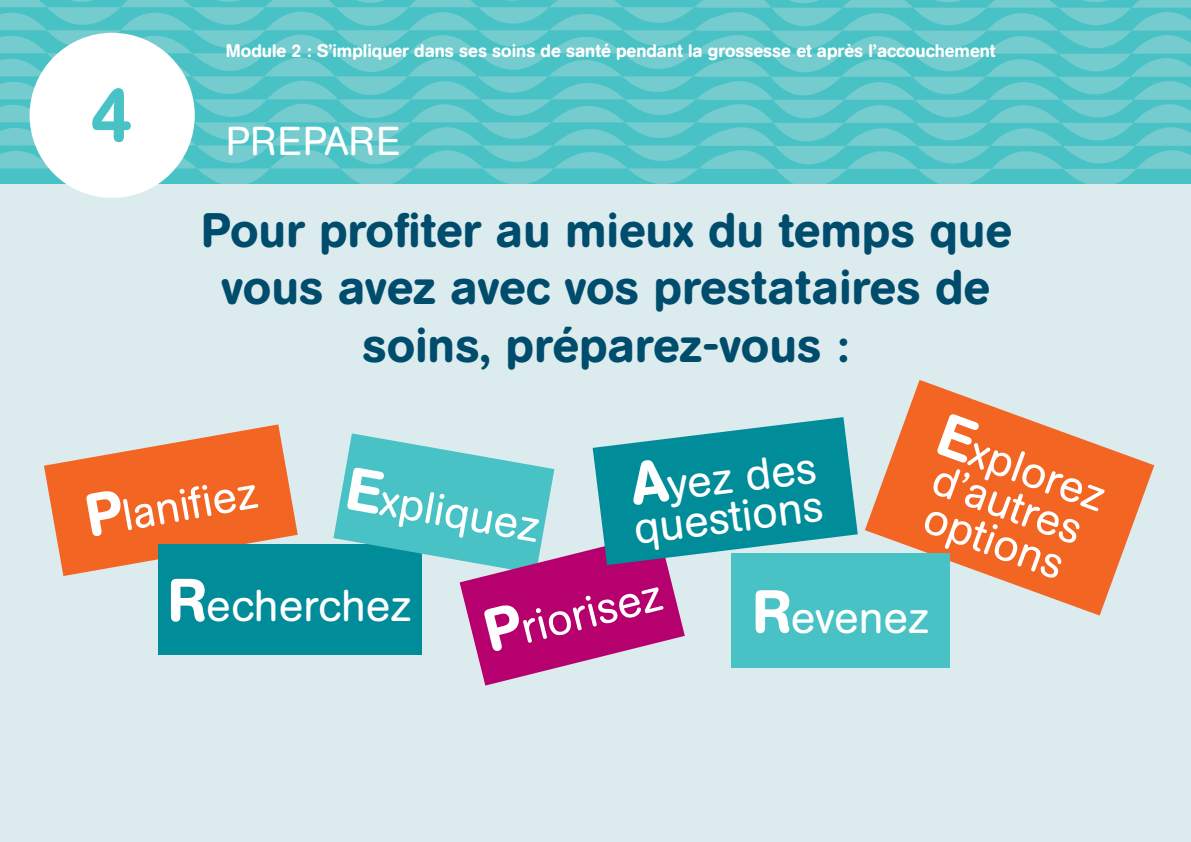
<style>
.page{position:relative;width:1191px;height:842px;background:#fff}
.page>*{position:absolute;margin:0;border:0;box-sizing:border-box;transform-origin:0 0}
.t1{font:500 75.5px "AG Book Rounded";color:#48c2c5}
.t2{font:500 48px/57.6px "AG Book Rounded";letter-spacing:.01em;color:#004c6c;text-align:center}
.t3{font:44px/39px "AG Book Rounded";color:#fff}
.t4{font:40px "AG Book Rounded";letter-spacing:.02em;color:#fff}
.t5{font:500 18px "AG Book Rounded";color:#fff}
.s1{font-weight:500;font-size:60px}
</style>
<div class="page">
<div style="left:0;top:176px;width:1191px;height:666px;background:#dcecee"></div>
<svg style="left:0;top:73px;width:696px;height:7px;background:#5dc6c9"></svg>
<svg style="left:0;top:80px;width:696px;height:23px;background:#5fc7ca"></svg>
<svg style="left:0;top:103px;width:699px;height:23px;background:#5fc7ca"></svg>
<svg style="left:0;top:126px;width:701px;height:58px;background:#5dc6c9"></svg>
<svg style="left:0;top:0;width:1191px;height:73px;background:#5ec7ca"></svg>
<svg style="left:697px;top:12px;width:494px;height:23px;background:#60c7ca"></svg>
<svg style="left:696px;top:35px;width:495px;height:84px;background:#5fc7ca"></svg>
<svg style="left:699px;top:58px;width:492px;height:23px;background:#60c7ca"></svg>
<svg style="left:699px;top:81px;width:492px;height:84px;background:#5fc7ca"></svg>
<svg style="left:701px;top:104px;width:490px;height:80px;background:#5ec7ca"></svg>
<div style="left:30px;top:33px;width:165px;height:165px;background:#fff;border-radius:50%"></div>
<svg style="left:44px;top:424px;width:254px;height:152px"></svg>
<div style="left:158px;top:544px;width:263px;height:110px;background:#008c99"></div>
<svg style="left:333px;top:417px;width:524px;height:268px"></svg>
<svg style="left:865px;top:380px;width:289px;height:235px;fill:#f26522"></svg>
<div style="left:731px;top:553px;width:219px;height:115px;background:#48c2c5"></div>
<h1 class="t1" style="left:90px;top:71px;width:44px">4</h1>
<p class="t5" style="left:226px;top:40px;width:771px">Module 2 : S’impliquer dans ses soins de santé pendant la grossesse et après l’accouchement</p>
<p class="t4" style="left:226px;top:118px;width:176px">Prepare</p>
<p class="t2" style="left:201px;top:202px;width:812px">Pour profiter au mieux du temps que vous avez avec vos prestataires de soins, préparez-vous :</p>
<p class="t3" style="left:945px;top:419px;width:178px;rotate:20deg"><span class="s1">E</span>xplorez d’autres options</p>
<p class="t3" style="left:752px;top:598px;width:179px"><span class="s1">R</span>evenez</p>
<p class="t3" style="left:626px;top:471px;width:192px;rotate:-7deg"><span class="s1">A</span>yez des questions</p>
<p class="t3" style="left:349px;top:474px;width:198px;rotate:10deg"><span class="s1">E</span>xpliquez</p>
<p class="t3" style="left:84px;top:503px;width:174px;rotate:-10deg"><span class="s1">P</span>lanifi ez</p>
<p class="t3" style="left:167px;top:587px;width:246px"><span class="s1">R</span>echerchez</p>
<p class="t3" style="left:482px;top:619px;width:182px;rotate:-14deg"><span class="s1">P</span>riorisez</p>
</div>
